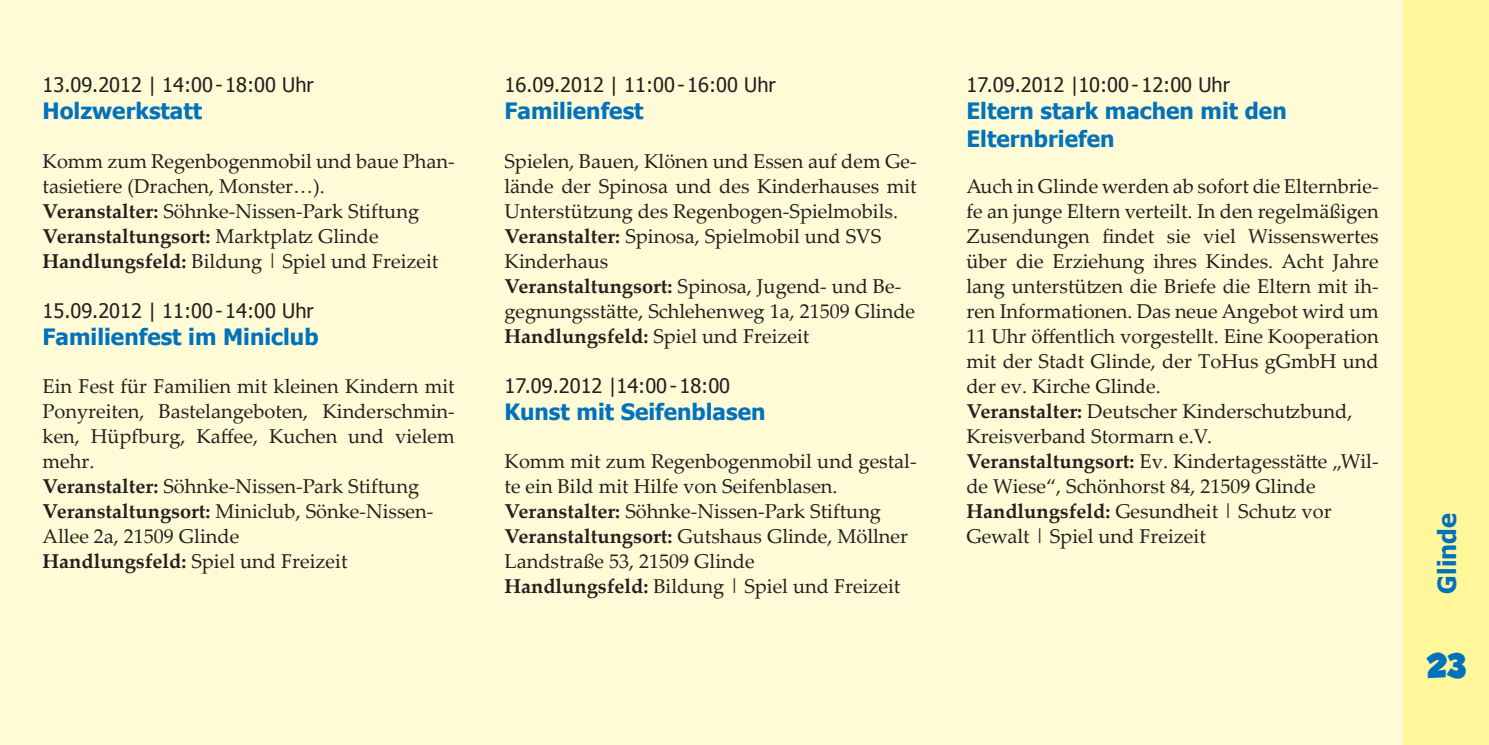
<style>
.page{position:relative;width:1489px;height:745px;background:#fff}
.page>*{position:absolute;margin:0;border:0;box-sizing:border-box;transform-origin:0 0}
.t1{font:30px "GROBOLD";color:#0072bc}
.t2{font:700 25px "Tahoma";color:#0072bc}
.t3{font:700 22.5px/27px "Tahoma";color:#0072bc}
.t4{font:20px/25px "Palatino Linotype";color:#231f20}
.t5{font:20px "Tahoma";color:#231f20}
.s1{font-weight:700}
</style>
<div class="page">
<div style="left:0;top:0;width:1446px;height:744px;background:#fffbd6"></div>
<div style="left:1403px;top:0;width:85px;height:744px;background:#fff79a"></div>
<p class="t5" style="left:43px;top:72px;width:273px">13.09.2012 | 14:00-18:00 Uhr</p>
<p class="t3" style="left:43px;top:96px;width:161px">Holzwerkstatt</p>
<p class="t4" style="left:43px;top:147px;width:414px">Komm zum Regenbogenmobil und baue Phan&shy;tasietiere (Drachen, Monster…).<br><span class="s1">Veranstalter:</span> Söhnke-Nissen-Park Stiftung <span class="s1">Veranstaltungsort:</span> Marktplatz Glinde <span class="s1">Handlungsfeld:</span> Bildung | Spiel und Freizeit</p>
<p class="t5" style="left:43px;top:297px;width:273px">15.09.2012 | 11:00-14:00 Uhr</p>
<p class="t3" style="left:43px;top:321px;width:277px">Familienfest im Miniclub</p>
<p class="t4" style="left:43px;top:372px;width:414px">Ein Fest für Familien mit kleinen Kindern mit Ponyreiten, Bastelangeboten, Kinderschmin&shy;ken, Hüpfburg, Kaffee, Kuchen und vielem mehr.<br><span class="s1">Veranstalter:</span> Söhnke-Nissen-Park Stiftung <span class="s1">Veranstaltungsort:</span> Miniclub, Sönke-Nissen-Allee 2a, 21509 Glinde<br><span class="s1">Handlungsfeld:</span> Spiel und Freizeit</p>
<p class="t5" style="left:504px;top:72px;width:273px">16.09.2012 | 11:00-16:00 Uhr</p>
<p class="t3" style="left:504px;top:96px;width:141px">Familienfest</p>
<p class="t4" style="left:504px;top:147px;width:414px">Spielen, Bauen, Klönen und Essen auf dem Ge&shy;lände der Spinosa und des Kinderhauses mit Unterstützung des Regenbogen-Spielmobils.<br><span class="s1">Veranstalter:</span> Spinosa, Spielmobil und SVS Kinderhaus<br><span class="s1">Veranstaltungsort:</span> Spinosa, Jugend- und Be&shy;gegnungsstätte, Schlehenweg 1a, 21509 Glinde <span class="s1">Handlungsfeld:</span> Spiel und Freizeit</p>
<p class="t5" style="left:504px;top:372px;width:227px">17.09.2012 |14:00-18:00</p>
<p class="t3" style="left:504px;top:396px;width:262px">Kunst mit Seifenblasen</p>
<p class="t4" style="left:504px;top:447px;width:414px">Komm mit zum Regenbogenmobil und gestal&shy;te ein Bild mit Hilfe von Seifenblasen.<br><span class="s1">Veranstalter:</span> Söhnke-Nissen-Park Stiftung <span class="s1">Veranstaltungsort:</span> Gutshaus Glinde, Möllner Landstraße 53, 21509 Glinde<br><span class="s1">Handlungsfeld:</span> Bildung | Spiel und Freizeit</p>
<p class="t5" style="left:966px;top:72px;width:265px">17.09.2012 |10:00-12:00 Uhr</p>
<p class="t3" style="left:966px;top:96px;width:322px">Eltern stark machen mit den<br>Elternbriefen</p>
<p class="t4" style="left:966px;top:172px;width:414px">Auch in Glinde werden ab sofort die Elternbrie&shy;fe an junge Eltern verteilt. In den regelmäßigen Zusendungen findet sie viel Wissenswertes über die Erziehung ihres Kindes. Acht Jahre lang unterstützen die Briefe die Eltern mit ih&shy;ren Informationen. Das neue Angebot wird um 11 Uhr öffentlich vorgestellt. Eine Kooperation mit der Stadt Glinde, der ToHus gGmbH und der ev. Kirche Glinde.<br><span class="s1">Veranstalter:</span> Deutscher Kinderschutzbund, Kreisverband Stormarn e.V.<br><span class="s1">Veranstaltungsort:</span> Ev. Kindertagesstätte „Wil&shy;de Wiese“, Schönhorst 84, 21509 Glinde <span class="s1">Handlungsfeld:</span> Gesundheit | Schutz vor Gewalt | Spiel und Freizeit</p>
<p class="t2" style="left:1429px;top:593px;width:82px;rotate:-90deg">Glinde</p>
<h1 class="t1" style="left:1426px;top:647px;width:41px">23</h1>
</div>
